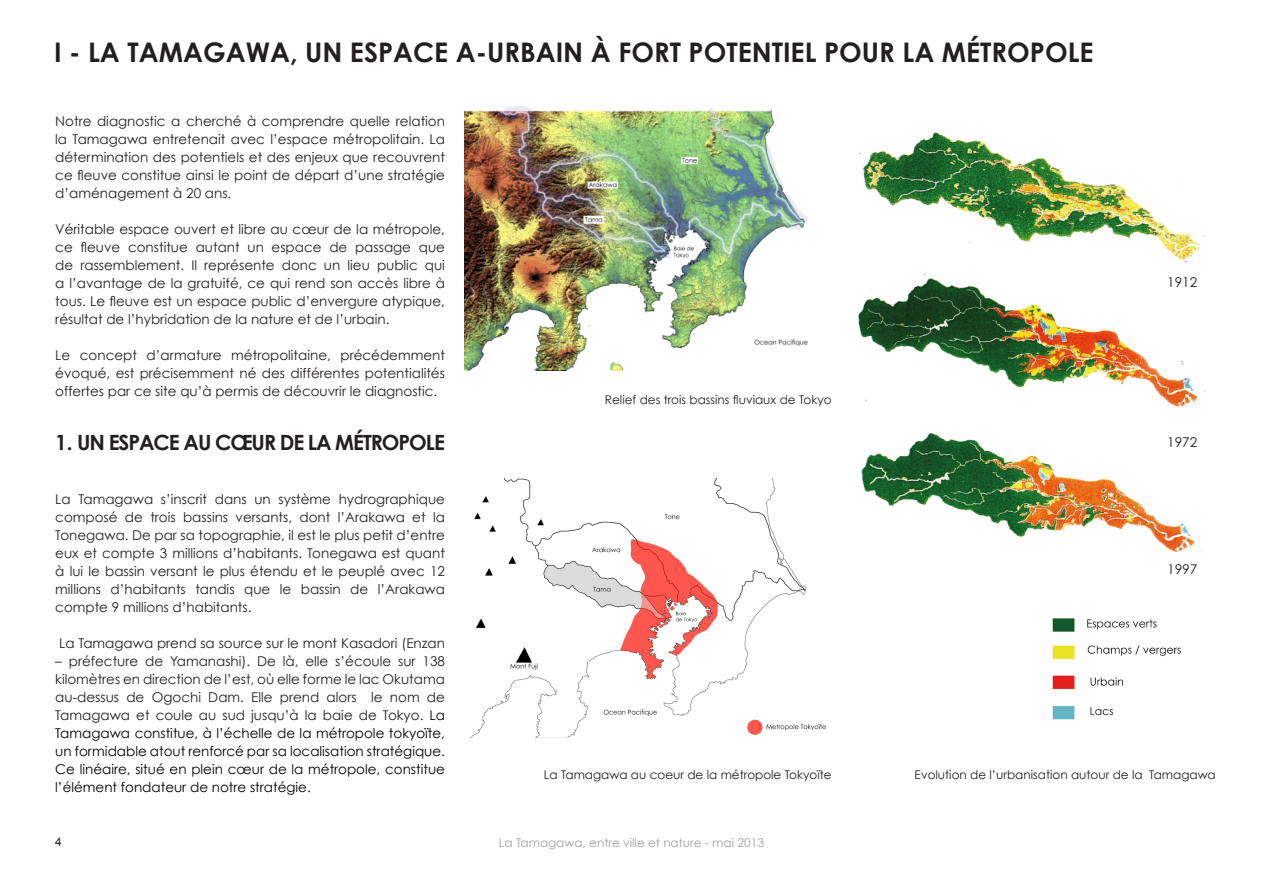
<style>
.page{position:relative;width:1263px;height:893px;background:#fff}
.page>*{position:absolute;margin:0;border:0;box-sizing:border-box;transform-origin:0 0}
.t1{font:700 27px "Century Gothic";color:#231f20}
.t2{font:700 21px "Century Gothic";letter-spacing:-.05em;color:#231f20}
.t3{font:13.5px/18px "Century Gothic";color:#231f20;text-align:justify}
.t4{font:13.5px/18px "Century Gothic";color:#000;text-align:justify}
.t5{font:12px "Century Gothic";color:#231f20}
.t6{font:12px "Century Gothic";color:#a0a1a5}
.t7{font:12px "Arial";color:#231f20}
.s1{color:#231f20}
</style>
<div class="page">
<img style="left:464px;top:106px;width:344px;height:265px">
<img style="left:471px;top:478px;width:355px;height:259px">
<img style="left:858px;top:132px;width:348px;height:420px">
<img style="left:1052px;top:618px;width:129px;height:102px">
<h1 class="t1" style="left:54px;top:35px;width:1041px">I - LA TAMAGAWA, UN ESPACE A-URBAIN À FORT POTENTIEL POUR LA MÉTROPOLE</h1>
<p class="t3" style="left:55px;top:112px;width:391px">Notre diagnostic a cherché à comprendre quelle relation la Tamagawa entretenait avec l’espace métropolitain. La détermination des potentiels et des enjeux que recouvrent ce fleuve constitue ainsi le point de départ d’une stratégie d’aménagement à 20 ans.</p>
<p class="t3" style="left:55px;top:220px;width:391px">Véritable espace ouvert et libre au cœur de la métropole, ce fleuve constitue autant un espace de passage que de rassemblement. Il représente donc un lieu public qui a l’avantage de la gratuité, ce qui rend son accès libre à tous. Le fleuve est un espace public d’envergure atypique, résultat de l’hybridation de la nature et de l’urbain.</p>
<p class="t3" style="left:55px;top:346px;width:391px">Le concept d’armature métropolitaine, précédemment évoqué, est précisemment né des différentes potentialités offertes par ce site qu’à permis de découvrir le diagnostic.</p>
<h2 class="t2" style="left:55px;top:429px;width:391px">1. UN ESPACE AU CŒUR DE LA MÉTROPOLE</h2>
<p class="t5" style="left:605px;top:393px;width:228px">Relief des trois bassins fluviaux de Tokyo</p>
<p class="t3" style="left:1167px;top:273px;width:31px">1912</p>
<p class="t3" style="left:1167px;top:432px;width:31px">1972</p>
<p class="t3" style="left:55px;top:490px;width:391px">La Tamagawa s’inscrit dans un système hydrographique composé de trois bassins versants, dont l’Arakawa et la Tonegawa. De par sa topographie, il est le plus petit d’entre eux et compte 3 millions d’habitants. Tonegawa est quant à lui le bassin versant le plus étendu et le peuplé avec 12 millions d’habitants tandis que le bassin de l’Arakawa compte 9 millions d’habitants.</p>
<p class="t3" style="left:59px;top:634px;width:387px">La Tamagawa prend sa source sur le mont Kasadori (Enzan</p>
<p class="t4" style="left:55px;top:652px;width:391px"><span class="s1">– préfecture de Yamanashi). De là, elle s’écoule sur 138 kilomètres en direction de l’est, où elle forme le lac Okutama au-dessus de Ogochi Dam. Elle prend alors le nom de Tamagawa et coule au sud jusqu’à la baie de Tokyo.</span> La Tamagawa constitue, à l’échelle de la métropole tokyoïte, un formidable atout renforcé par sa localisation stratégique.<br>Ce linéaire, situé en plein cœur de la métropole, constitue l’élément fondateur de notre stratégie.</p>
<p class="t3" style="left:1167px;top:560px;width:31px;rotate:1deg">1997</p>
<p class="t5" style="left:544px;top:767px;width:289px">La Tamagawa au coeur de la métropole Tokyoïte</p>
<p class="t5" style="left:914px;top:767px;width:303px">Evolution de l’urbanisation autour de la Tamagawa</p>
<p class="t7" style="left:55px;top:834px;width:8px">4</p>
<p class="t6" style="left:499px;top:835px;width:266px">La Tamagawa, entre ville et nature - mai 2013</p>
</div>
